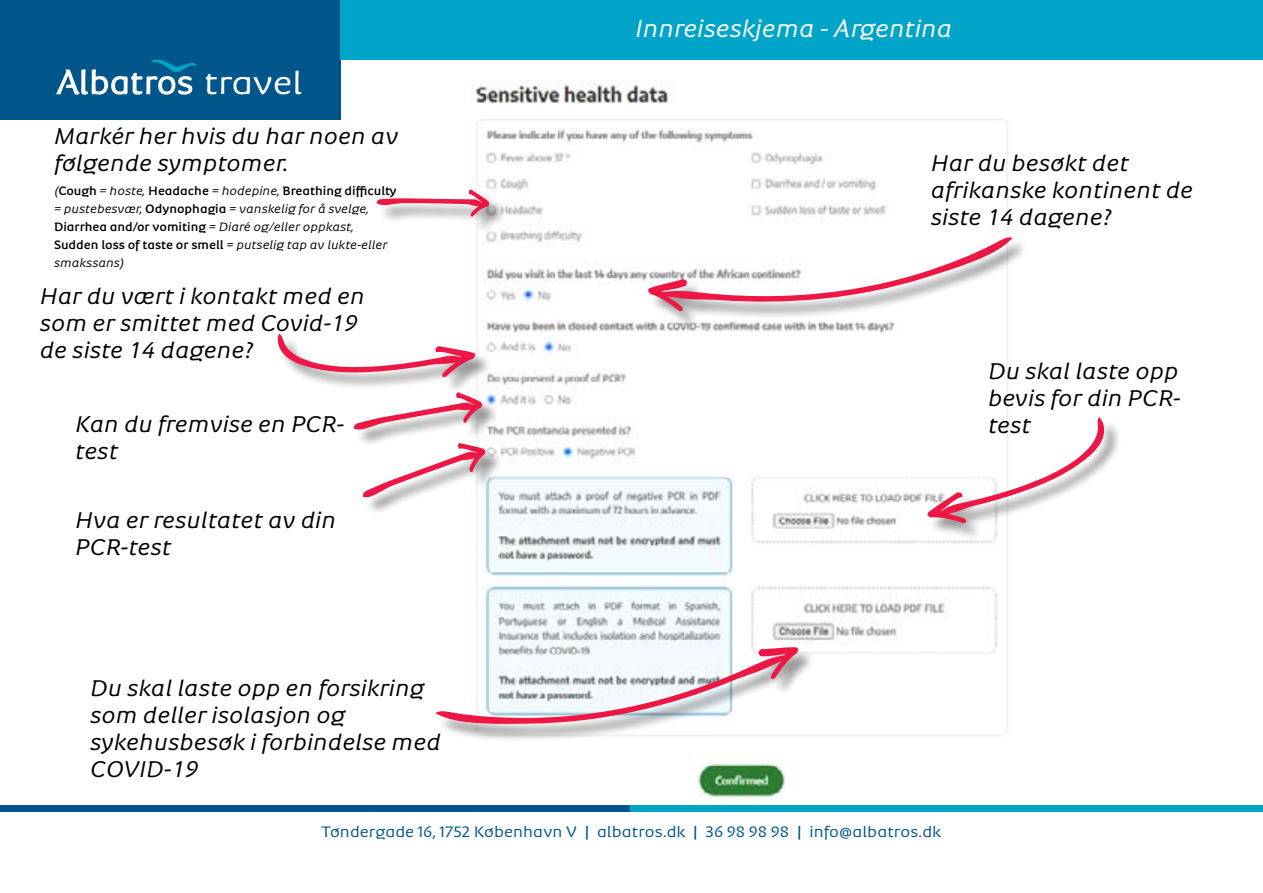
<style>
.page{position:relative;width:1263px;height:893px;background:#fff}
.page>*{position:absolute;margin:0;border:0;box-sizing:border-box;transform-origin:0 0}
.t1{font:500 31.65px "Albatros";color:#fff;scale:1.08 1}
.t2{font:italic 500 24px "Albatros";color:#fff}
.t3{font:italic 500 22.5px/27px "Albatros";color:#000}
.t4{font:500 15px "Albatros";letter-spacing:.005em;color:#00558a;scale:1.04 1}
.t5{font:italic 500 12px/18px "Albatros";color:#000}
.s1{font-weight:700;font-style:normal}
.s2{font-weight:700}
</style>
<div class="page">
<div style="left:0;top:805px;width:630px;height:7px;background:#00558a"></div>
<div style="left:630px;top:805px;width:633px;height:7px;background:#00a4c8"></div>
<div style="left:0;top:0;width:341px;height:119px;background:#00558a"></div>
<svg style="left:56px;top:60px;width:141px;height:35px"></svg>
<div style="left:341px;top:0;width:922px;height:60px;background:#00a4c8"></div>
<img style="left:472px;top:80px;width:541px;height:719px">
<div style="left:929px;top:419px;width:192px;height:122px;background:#000;opacity:.43"></div>
<svg style="left:927px;top:417px;width:177px;height:106px"></svg>
<div style="left:280px;top:335px;width:213px;height:59px;background:#000;opacity:.43"></div>
<svg style="left:278px;top:334px;width:197px;height:43px"></svg>
<div style="left:378px;top:191px;width:129px;height:44px;background:#000;opacity:.43"></div>
<svg style="left:377px;top:189px;width:112px;height:28px"></svg>
<div style="left:355px;top:394px;width:144px;height:53px;background:#000;opacity:.43"></div>
<svg style="left:354px;top:392px;width:128px;height:38px"></svg>
<div style="left:365px;top:445px;width:138px;height:70px;background:#000;opacity:.43"></div>
<svg style="left:362px;top:443px;width:123px;height:55px"></svg>
<div style="left:650px;top:239px;width:380px;height:89px;background:#000;opacity:.43"></div>
<svg style="left:648px;top:237px;width:364px;height:74px"></svg>
<div style="left:438px;top:649px;width:378px;height:93px;background:#000;opacity:.43"></div>
<svg style="left:436px;top:647px;width:362px;height:77px"></svg>
<h1 class="t1" style="left:204px;top:64px;width:93px">travel</h1>
<p class="t3" style="left:54px;top:122px;width:346px">Markér her hvis du har noen av følgende symptomer.</p>
<p class="t5" style="left:54px;top:182px;width:344px">(<span class="s1">Cough</span> = hoste, <span class="s1">Headache</span> = hodepine, <span class="s1">Breathing difficulty </span>= pustebesvær, <span class="s1">Odynophagia</span> = vanskelig for å svelge, <span class="s1">Diarrhea and/or vomiting</span> = Diaré og/eller oppkast, <span class="s1">Sudden loss of taste or smell</span> = putselig tap av lukte-eller smakssans)</p>
<p class="t3" style="left:40px;top:282px;width:327px">Har du vært i kontakt med en som er smittet med Covid-19 de siste 14 dagene?</p>
<p class="t3" style="left:75px;top:410px;width:271px">Kan du fremvise en PCR&shy;test</p>
<p class="t3" style="left:75px;top:506px;width:262px">Hva er resultatet av din<br>PCR-test</p>
<p class="t3" style="left:90px;top:674px;width:352px">Du skal laste opp en forsikring som deller isolasjon og sykehusbesøk i forbindelse med<br>COVID-19</p>
<p class="t2" style="left:635px;top:14px;width:319px">Innreiseskjema - Argentina</p>
<p class="t3" style="left:931px;top:149px;width:264px">Har du besøkt det afrikanske kontinent de siste 14 dagene?</p>
<p class="t3" style="left:988px;top:357px;width:194px;text-align:justify">Du skal laste opp bevis for din PCR&shy;test</p>
<p class="t4" style="left:321px;top:822px;width:597px">Tøndergade 16, 1752 København V <span class="s2">|</span> albatros.dk <span class="s2">|</span> 36 98 98 98 <span class="s2">|</span> info@albatros.dk</p>
</div>
